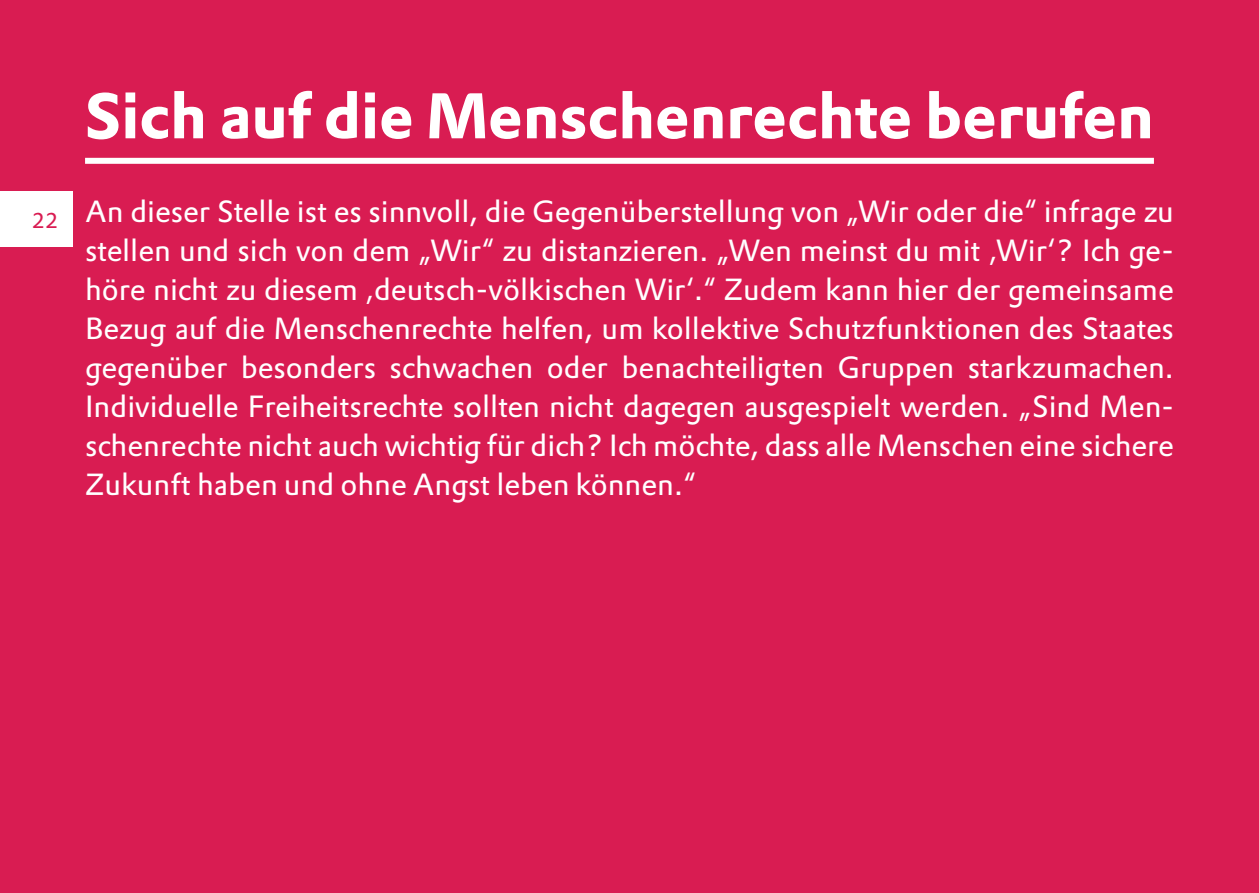
<style>
.page{position:relative;width:1259px;height:893px;background:#d91c52}
.page>*{position:absolute;margin:0;border:0;box-sizing:border-box;transform-origin:0 0}
.H2_weiss_-_nicht_IHVZ{font:63px "DTL Prokyon T Bold";color:#fff}
.body_weiß_prokyon{font:30px/39px "DTL Prokyon T";color:#fff;text-align:justify}
.t1{font:21px "DTL Prokyon T";color:#d91c52}
</style>
<div class="page">
<div style="left:0;top:192px;width:72px;height:55px;background:#fff"></div>
<div style="left:85px;top:158px;width:1069px;height:6px;background:#fff"></div>
<p class="t1" style="left:32px;top:206px;width:27px">22</p>
<h2 class="H2_weiss_-_nicht_IHVZ" style="left:85px;top:74px;width:1070px">Sich auf die Menschenrechte berufen</h2>
<p class="body_weiß_prokyon" style="left:85px;top:192px;width:1090px">An dieser Stelle ist es sinnvoll, die Gegenüberstellung von „Wir oder die“ infrage zu stellen und sich von dem „Wir“ zu distanzieren. „Wen meinst du mit ‚Wir‘? Ich ge&shy;höre nicht zu diesem ‚deutsch-völkischen Wir‘.“ Zudem kann hier der gemeinsame Bezug auf die Menschenrechte helfen, um kollektive Schutzfunktionen des Staates gegenüber besonders schwachen oder benachteiligten Gruppen starkzumachen.<br>Individuelle Freiheitsrechte sollten nicht dagegen ausgespielt werden. „Sind Men&shy;schenrechte nicht auch wichtig für dich? Ich möchte, dass alle Menschen eine sichere Zukunft haben und ohne Angst leben können.“</p>
</div>
